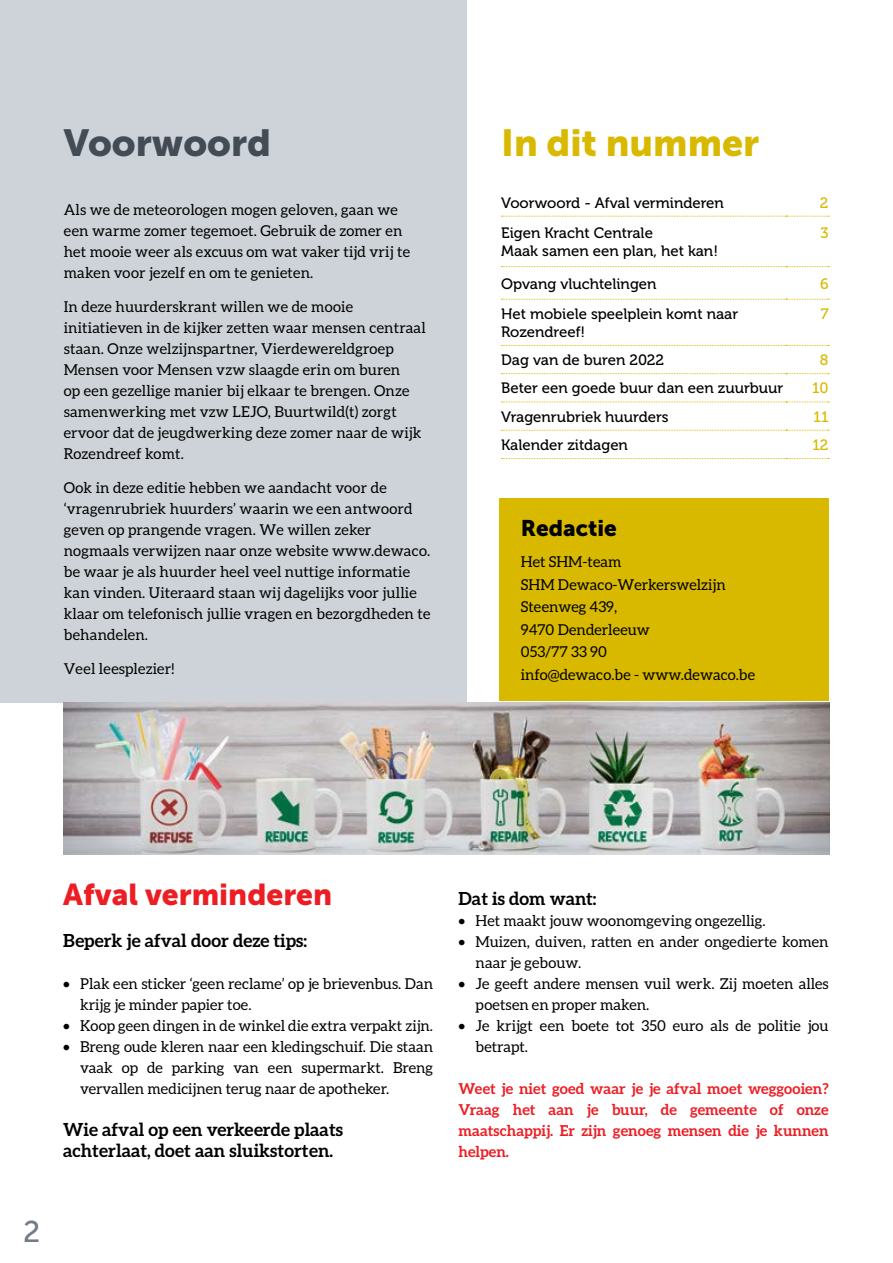
<style>
.page{position:relative;width:893px;height:1263px;background:#fff}
.page>*{position:absolute;margin:0;border:0;box-sizing:border-box;transform-origin:0 0}
.t1{font:37.5px "Museo Sans 900";color:#d9b900}
.t2{font:37.5px "Museo Sans 900";color:#434b55}
.t3{font:30px "Museo Sans 900";color:#ed1d24}
.t4{font:30px "Museo Sans 500";color:#737c87}
.t5{font:22.5px "Museo Sans 900";color:#000}
.t6{font:700 18px/21px "Aleo";color:#000}
.t7{font:15px/21px "Aleo";letter-spacing:.01em;color:#000}
.t8{font:15px/18px "Museo 500";color:#000}
.t9{font:700 15px/21px "Aleo";color:#ed1d24;text-align:justify}
.t10{font:15px "Museo 500";color:#d9b900}
</style>
<div class="page">
<div style="left:0;top:0;width:466px;height:702px;background:#ced3d9"></div>
<svg style="left:501px;top:373px;width:328px;height:1px"></svg>
<svg style="left:501px;top:402px;width:328px;height:1px"></svg>
<svg style="left:501px;top:430px;width:328px;height:1px"></svg>
<svg style="left:501px;top:458px;width:328px;height:1px"></svg>
<svg style="left:501px;top:216px;width:328px;height:1px"></svg>
<svg style="left:501px;top:266px;width:328px;height:1px"></svg>
<svg style="left:501px;top:299px;width:328px;height:1px"></svg>
<svg style="left:501px;top:345px;width:328px;height:1px"></svg>
<div style="left:500px;top:498px;width:329px;height:203px;background:#d9b900"></div>
<img style="left:64px;top:702px;width:765px;height:152px">
<h1 class="t2" style="left:64px;top:121px;width:209px">Voorwoord</h1>
<p class="t7" style="left:64px;top:199px;width:348px">Als we de meteorologen mogen geloven, gaan we een warme zomer tegemoet. Gebruik de zomer en het mooie weer als excuus om wat vaker tijd vrij te maken voor jezelf en om te genieten.</p>
<p class="t7" style="left:64px;top:296px;width:363px">In deze huurderskrant willen we de mooie initiatieven in de kijker zetten waar mensen centraal staan. Onze welzijnspartner, Vierdewereldgroep Mensen voor Mensen vzw slaagde erin om buren<br>op een gezellige manier bij elkaar te brengen. Onze samenwerking met vzw LEJO, Buurtwild(t) zorgt ervoor dat de jeugdwerking deze zomer naar de wijk Rozendreef komt.</p>
<p class="t7" style="left:64px;top:477px;width:368px">Ook in deze editie hebben we aandacht voor de ‘vragenrubriek huurders’ waarin we een antwoord geven op prangende vragen. We willen zeker nogmaals verwijzen naar onze website www.dewaco. be waar je als huurder heel veel nuttige informatie kan vinden. Uiteraard staan wij dagelijks voor jullie klaar om telefonisch jullie vragen en bezorgdheden te behandelen.</p>
<p class="t7" style="left:64px;top:657px;width:112px">Veel leesplezier!</p>
<h1 class="t1" style="left:501px;top:121px;width:260px">In dit nummer</h1>
<p class="t8" style="left:501px;top:194px;width:224px">Voorwoord - Afval verminderen</p>
<p class="t10" style="left:820px;top:194px;width:10px">2</p>
<p class="t8" style="left:501px;top:224px;width:218px">Eigen Kracht Centrale<br>Maak samen een plan, het kan!</p>
<p class="t10" style="left:820px;top:225px;width:10px">3</p>
<p class="t8" style="left:501px;top:275px;width:157px">Opvang vluchtelingen</p>
<p class="t10" style="left:820px;top:275px;width:10px">6</p>
<p class="t8" style="left:501px;top:305px;width:239px">Het mobiele speelplein komt naar<br>Rozendreef!</p>
<p class="t10" style="left:821px;top:306px;width:9px">7</p>
<p class="t8" style="left:501px;top:351px;width:164px">Dag van de buren 2022</p>
<p class="t10" style="left:820px;top:352px;width:10px">8</p>
<p class="t8" style="left:501px;top:380px;width:284px">Beter een goede buur dan een zuurbuur</p>
<p class="t10" style="left:812px;top:380px;width:18px">10</p>
<p class="t8" style="left:501px;top:408px;width:169px">Vragenrubriek huurders</p>
<p class="t10" style="left:813px;top:408px;width:17px">11</p>
<p class="t8" style="left:501px;top:436px;width:128px">Kalender zitdagen</p>
<p class="t10" style="left:812px;top:437px;width:18px">12</p>
<h3 class="t5" style="left:521px;top:515px;width:98px">Redactie</h3>
<p class="t7" style="left:521px;top:550px;width:236px;line-height:22.5px">Het SHM-team<br>SHM Dewaco-Werkerswelzijn<br>Steenweg 439,<br>9470 Denderleeuw<br>053/77 33 90<br>info@dewaco.be - www.dewaco.be</p>
<h2 class="t3" style="left:63px;top:877px;width:271px">Afval verminderen</h2>
<p class="t6" style="left:63px;top:929px;width:245px">Beperk je afval door deze tips:</p>
<p class="t7" style="left:80px;top:973px;width:354px;text-indent:-17px">• Plak een sticker ‘geen reclame’ op je brievenbus. Dan krijg je minder papier toe.</p>
<p class="t7" style="left:63px;top:1015px;width:371px">• Koop geen dingen in de winkel die extra verpakt zijn.</p>
<p class="t7" style="left:80px;top:1036px;width:354px;text-align:justify;text-indent:-17px">• Breng oude kleren naar een kledingschuif. Die staan vaak op de parking van een supermarkt. Breng vervallen medicijnen terug naar de apotheker.</p>
<p class="t6" style="left:63px;top:1118px;width:281px">Wie afval op een verkeerde plaats achterlaat, doet aan sluikstorten.</p>
<h2 class="t4" style="left:23px;top:1215px;width:19px">2</h2>
<p class="t6" style="left:459px;top:887px;width:139px">Dat is dom want:</p>
<p class="t7" style="left:459px;top:910px;width:309px">• Het maakt jouw woonomgeving ongezellig.</p>
<p class="t7" style="left:476px;top:931px;width:354px;text-indent:-17px">• Muizen, duiven, ratten en ander ongedierte komen naar je gebouw.</p>
<p class="t7" style="left:476px;top:973px;width:354px;text-indent:-17px">• Je geeft andere mensen vuil werk. Zij moeten alles poetsen en proper maken.</p>
<p class="t7" style="left:476px;top:1015px;width:354px;text-indent:-17px">• Je krijgt een boete tot 350 euro als de politie jou betrapt.</p>
<p class="t9" style="left:459px;top:1077px;width:371px">Weet je niet goed waar je je afval moet weggooien?<br>Vraag het aan je buur, de gemeente of onze maatschappij. Er zijn genoeg mensen die je kunnen helpen.</p>
</div>
